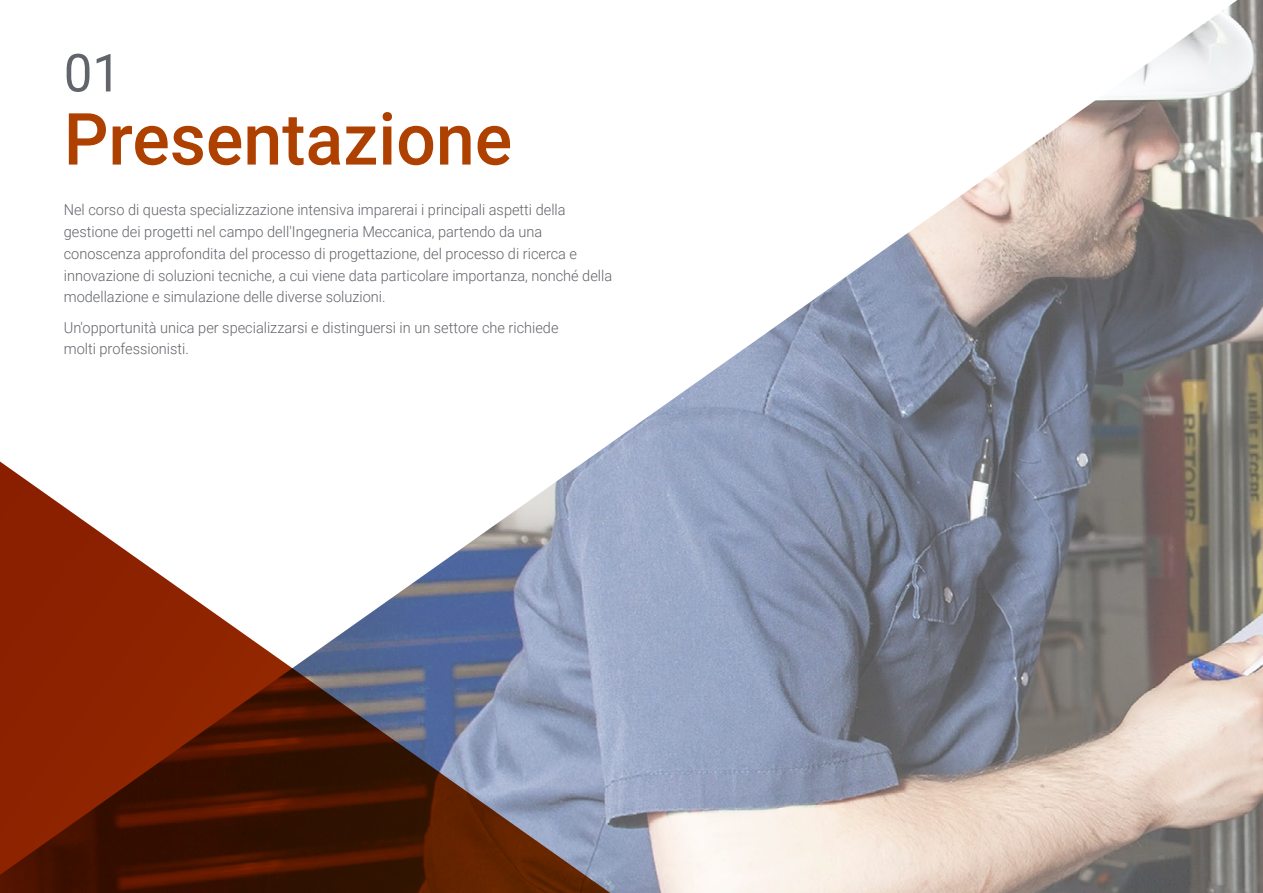
<style>
.page{position:relative;width:1263px;height:893px;background:#fff}
.page>*{position:absolute;margin:0;border:0;box-sizing:border-box;transform-origin:0 0}
.t1{font:500 72px "Roboto";color:#ae4000}
.t2{font:52.5px "Roboto";color:#61646a}
.t3{font:300 15px/21.8px "Roboto";color:#61646a}
</style>
<div class="page">
<img style="left:607px;top:0;width:656px;height:893px">
<svg style="left:0;top:446px;width:640px;height:447px"></svg>
<h2 class="t2" style="left:64px;top:36px;width:59px">01</h2>
<h1 class="t1" style="left:64px;top:89px;width:450px">Presentazione</h1>
<p class="t3" style="left:64px;top:199px;width:550px">Nel corso di questa specializzazione intensiva imparerai i principali aspetti della gestione dei progetti nel campo dell'Ingegneria Meccanica, partendo da una conoscenza approfondita del processo di progettazione, del processo di ricerca e innovazione di soluzioni tecniche, a cui viene data particolare importanza, nonché della modellazione e simulazione delle diverse soluzioni.</p>
<p class="t3" style="left:64px;top:316px;width:496px">Un'opportunità unica per specializzarsi e distinguersi in un settore che richiede molti professionisti.</p>
</div>
